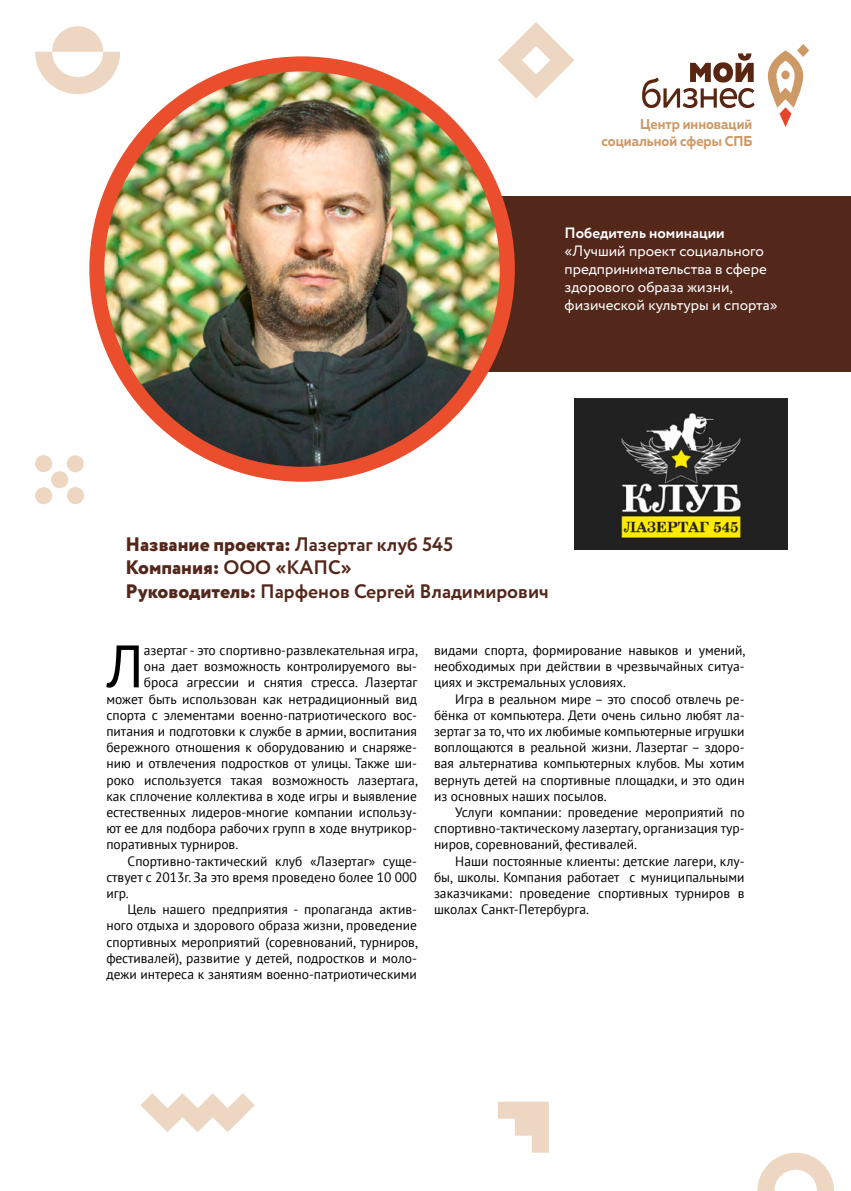
<style>
.page{position:relative;width:851px;height:1191px;background:#fff}
.page>*{position:absolute;margin:0;border:0;box-sizing:border-box;transform-origin:0 0}
.t1{font:59.85px "PT Sans";color:#000}
.t2{font:700 19.5px/23.4px "Circe";color:#53271a}
.t3{font:15px/18px "Circe";color:#fff}
.t4{font:700 15px "Circe";color:#fff}
.t5{font:700 14.25px/17.1px "Muller";color:#cd9966;text-align:right;scale:.93 1}
.t6{font:13.5px/16.2px "PT Sans";color:#000;text-align:justify}
.s1{font-weight:800}
</style>
<div class="page">
<svg style="left:642px;top:53px;width:112px;height:55px"></svg>
<svg style="left:767px;top:44px;width:42px;height:83px"></svg>
<svg style="left:757px;top:1152px;width:76px;height:39px"></svg>
<svg style="left:497px;top:1101px;width:51px;height:51px"></svg>
<div style="left:35px;top:455px;width:17px;height:17px;background:#edd7c2;border-radius:50%"></div>
<div style="left:67px;top:487px;width:17px;height:17px;background:#edd7c2;border-radius:50%"></div>
<div style="left:51px;top:471px;width:17px;height:17px;background:#edd7c2;border-radius:50%"></div>
<div style="left:35px;top:487px;width:17px;height:17px;background:#edd7c2;border-radius:50%"></div>
<div style="left:67px;top:455px;width:17px;height:17px;background:#edd7c2;border-radius:50%"></div>
<svg style="left:498px;top:22px;width:76px;height:76px"></svg>
<svg style="left:35px;top:26px;width:85px;height:68px"></svg>
<div style="left:456px;top:197px;width:394px;height:175px;background:#53271a"></div>
<img style="left:97px;top:64px;width:410px;height:410px;border-radius:205px">
<div style="left:89px;top:56px;width:425px;height:426px;border:15px solid #ea4e2c;border-radius:50%"></div>
<svg style="left:140px;top:1093px;width:115px;height:39px"></svg>
<img style="left:574px;top:399px;width:213px;height:150px">
<p class="t5" style="left:601px;top:116px;width:164px">Центр инноваций социальной сферы СПБ</p>
<p class="t4" style="left:564px;top:222px;width:162px">Победитель номинации</p>
<p class="t3" style="left:564px;top:242px;width:215px">«Лучший проект социального предпринимательства в сфере здорового образа жизни, физической культуры и спорта»</p>
<h2 class="t2" style="left:125px;top:533px;width:424px"><span class="s1">Название проекта:</span> Лазертаг клуб 545<br><span class="s1">Компания:</span> ООО «КАПС»<br><span class="s1">Руководитель:</span> Парфенов Сергей Владимирович</h2>
<h1 class="t1" style="left:106px;top:628px;width:39px">Л</h1>
<p class="t6" style="left:144px;top:642px;width:276px">азертаг - это спортивно-развлекательная игра,</p>
<p class="t6" style="left:144px;top:658px;width:274px">она дает возможность контролируемого вы-</p>
<p class="t6" style="left:144px;top:674px;width:275px">броса агрессии и снятия стресса. Лазертаг</p>
<p class="t6" style="left:106px;top:690px;width:312px">может быть использован как нетрадиционный вид</p>
<p class="t6" style="left:106px;top:706px;width:312px">спорта с элементами военно-патриотического вос-</p>
<p class="t6" style="left:106px;top:723px;width:312px">питания и подготовки к службе в армии, воспитания</p>
<p class="t6" style="left:106px;top:739px;width:312px">бережного отношения к оборудованию и снаряже-</p>
<p class="t6" style="left:106px;top:755px;width:312px">нию и отвлечения подростков от улицы. Также ши-</p>
<p class="t6" style="left:106px;top:771px;width:313px">роко используется такая возможность лазертага,</p>
<p class="t6" style="left:106px;top:787px;width:312px">как сплочение коллектива в ходе игры и выявление</p>
<p class="t6" style="left:106px;top:804px;width:312px">естественных лидеров-многие компании использу-</p>
<p class="t6" style="left:106px;top:820px;width:312px">ют ее для подбора рабочих групп в ходе внутрикор-</p>
<p class="t6" style="left:106px;top:836px;width:133px">поративных турниров.</p>
<p class="t6" style="left:128px;top:852px;width:291px">Спортивно-тактический клуб «Лазертаг» суще-</p>
<p class="t6" style="left:106px;top:868px;width:312px">ствует с 2013г. За это время проведено более 10 000</p>
<p class="t6" style="left:106px;top:885px;width:24px">игр.</p>
<p class="t6" style="left:128px;top:901px;width:291px">Цель нашего предприятия - пропаганда актив-</p>
<p class="t6" style="left:106px;top:917px;width:312px">ного отдыха и здорового образа жизни, проведение</p>
<p class="t6" style="left:106px;top:933px;width:313px">спортивных мероприятий (соревнований, турниров,</p>
<p class="t6" style="left:106px;top:949px;width:312px">фестивалей), развитие у детей, подростков и моло-</p>
<p class="t6" style="left:106px;top:966px;width:312px">дежи интереса к занятиям военно-патриотическими</p>
<p class="t6" style="left:434px;top:642px;width:313px">видами спорта, формирование навыков и умений, необходимых при действии в чрезвычайных ситуа&shy;циях и экстремальных условиях.</p>
<p class="t6" style="left:434px;top:690px;width:312px;text-indent:21px">Игра в реальном мире – это способ отвлечь ре&shy;бёнка от компьютера. Дети очень сильно любят ла&shy;зертаг за то, что их любимые компьютерные игрушки воплощаются в реальной жизни. Лазертаг – здоро&shy;вая альтернатива компьютерных клубов. Мы хотим вернуть детей на спортивные площадки, и это один из основных наших посылов.</p>
<p class="t6" style="left:434px;top:804px;width:312px;text-indent:21px">Услуги компании: проведение мероприятий по спортивно-тактическому лазертагу, организация тур&shy;ниров, соревнований, фестивалей.</p>
<p class="t6" style="left:434px;top:852px;width:312px;text-indent:21px">Наши постоянные клиенты: детские лагери, клу&shy;бы, школы. Компания работает с муниципальными заказчиками: проведение спортивных турниров в школах Санкт-Петербурга.</p>
</div>
